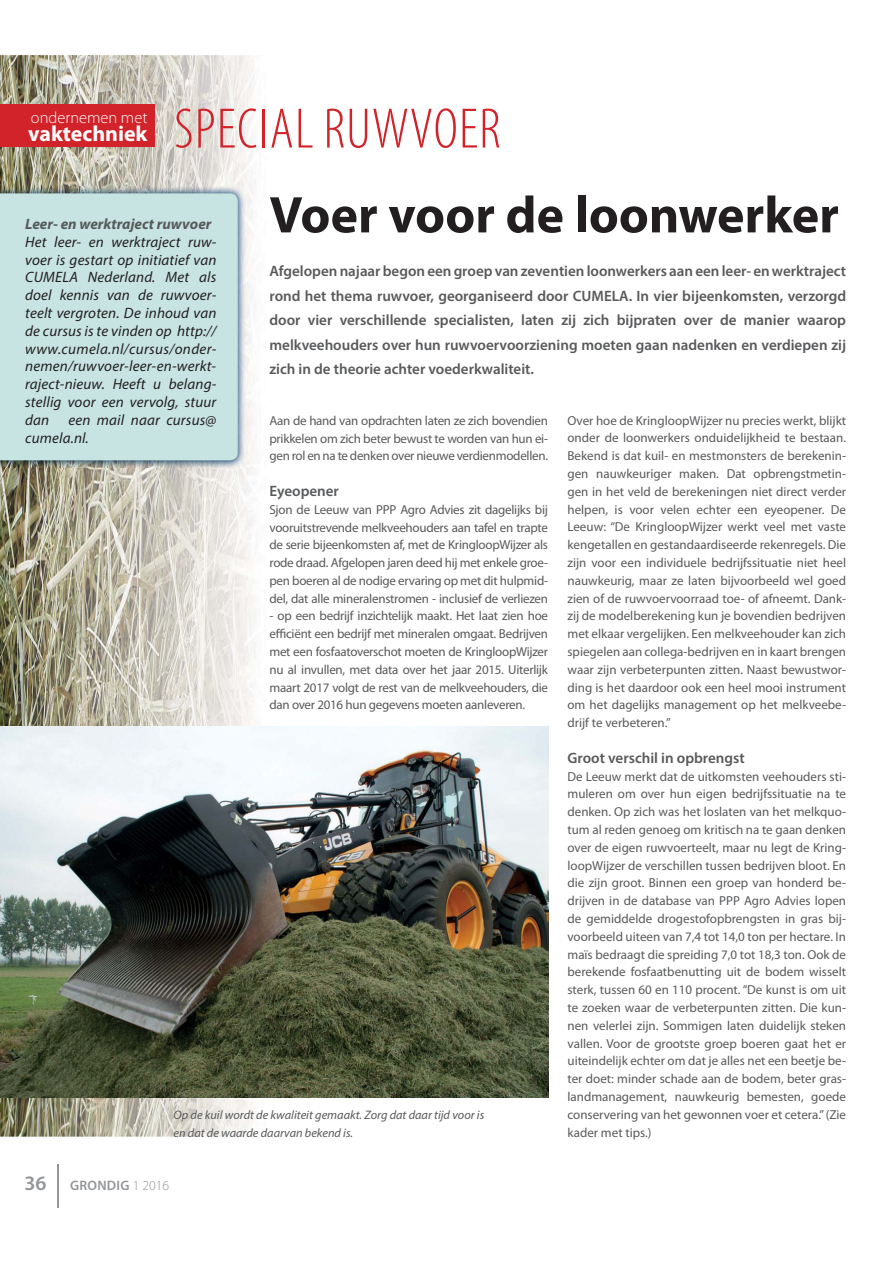
<style>
.page{position:relative;width:893px;height:1263px;background:#fff}
.page>*{position:absolute;margin:0;border:0;box-sizing:border-box;transform-origin:0 0}
.t1{font:300 condensed 57.45px "Myriad Pro";letter-spacing:.02em;color:#d2232a}
.t2{font:700 52.05px "Myriad Pro";color:#231f20}
.t3{font:700 21.9px "Myriad Pro";color:#fff}
.t4{font:300 16.5px "Myriad Pro";color:#fff}
.t5{font:600 15px/24.6px "Myriad Pro";color:#58595b;text-align:justify}
.t6{font:italic 15px/17.9px "Myriad Pro";letter-spacing:.01em;color:#231f20;text-align:justify}
.t7{font:italic 700 15px "Myriad Pro";color:#58595b}
.t8{font:600 13.65px "Myriad Pro";letter-spacing:.02em;color:#939598}
.t9{font:13.05px/17.9px "Myriad Pro";letter-spacing:-.02em;color:#58595b;text-align:justify}
.t10{font:italic 12.3px/17.9px "Myriad Pro";color:#58595b}
.s1{font-size:20.55px}
.s2{font-weight:300}
</style>
<div class="page">
<img style="left:0;top:55px;width:257px;height:1082px">
<hr style="left:58px;top:1164px;width:1px;height:44px;background:#939598">
<div style="left:0;top:104px;width:154px;height:43px;background:#d2232a"></div>
<img style="left:0;top:726px;width:548px;height:372px">
<img style="left:0;top:186px;width:245px;height:281px">
<div style="left:0;top:193px;width:238px;height:267px;background:#c7e4e3"></div>
<p class="t4" style="left:31px;top:108px;width:118px">ondernemen met</p>
<h3 class="t3" style="left:28px;top:120px;width:121px">vaktechniek</h3>
<h1 class="t1" style="left:174px;top:94px;width:328px">SPECIAL RUWVOER</h1>
<h2 class="t2" style="left:269px;top:184px;width:571px">Voer voor de loonwerker</h2>
<p class="t5" style="left:269px;top:260px;width:578px">Afgelopen najaar begon een groep van zeventien loonwerkers aan een leer- en werktraject rond het thema ruwvoer, georganiseerd door CUMELA. In vier bijeenkomsten, verzorgd door vier verschillende specialisten, laten zij zich bijpraten over de manier waarop melkveehouders over hun ruwvoervoorziening moeten gaan nadenken en verdiepen zij zich in de theorie achter voederkwaliteit.</p>
<p class="t7" style="left:25px;top:215px;width:188px">Leer- en werktraject ruwvoer</p>
<p class="t6" style="left:25px;top:234px;width:193px">Het leer- en werktraject ruw&shy;voer is gestart op initiatief van CUMELA Nederland. Met als doel kennis van de ruwvoer&shy;teelt vergroten. De inhoud van de cursus is te vinden op http:// www.cumela.nl/cursus/onder&shy;nemen/ruwvoer-leer-en-werkt&shy;raject-nieuw. Heeft u belang&shy;stellig voor een vervolg, stuur dan</p>
<p class="t6" style="left:25px;top:412px;width:193px;text-indent:43px">een mail naar cursus@ cumela.nl.</p>
<p class="t9" style="left:567px;top:412px;width:280px">Over hoe de KringloopWijzer nu precies werkt, blijkt onder de loonwerkers onduidelijkheid te bestaan.<br>Bekend is dat kuil- en mestmonsters de berekenin&shy;gen nauwkeuriger maken. Dat opbrengstmetin&shy;gen in het veld de berekeningen niet direct verder helpen, is voor velen echter een eyeopener. De Leeuw: “De KringloopWijzer werkt veel met vaste kengetallen en gestandaardiseerde rekenregels. Die zijn voor een individuele bedrijfssituatie niet heel nauwkeurig, maar ze laten bijvoorbeeld wel goed zien of de ruwvoervoorraad toe- of afneemt. Dank&shy;zij de modelberekening kun je bovendien bedrijven met elkaar vergelijken. Een melkveehouder kan zich spiegelen aan collega-bedrijven en in kaart brengen waar zijn verbeterpunten zitten. Naast bewustwor&shy;ding is het daardoor ook een heel mooi instrument om het dagelijks management op het melkveebe&shy;drijf te verbeteren.”</p>
<p class="t5" style="left:567px;top:747px;width:179px">Groot verschil in opbrengst</p>
<p class="t9" style="left:567px;top:768px;width:280px">De Leeuw merkt dat de uitkomsten veehouders sti&shy;muleren om over hun eigen bedrijfssituatie na te denken. Op zich was het loslaten van het melkquo&shy;tum al reden genoeg om kritisch na te gaan denken over de eigen ruwvoerteelt, maar nu legt de Kring&shy;loopWijzer de verschillen tussen bedrijven bloot. En die zijn groot. Binnen een groep van honderd be&shy;drijven in de database van PPP Agro Advies lopen de gemiddelde drogestofopbrengsten in gras bij&shy;voorbeeld uiteen van 7,4 tot 14,0 ton per hectare. In maïs bedraagt die spreiding 7,0 tot 18,3 ton. Ook de berekende fosfaatbenutting uit de bodem wisselt sterk, tussen 60 en 110 procent. “De kunst is om uit te zoeken waar de verbeterpunten zitten. Die kun&shy;nen velerlei zijn. Sommigen laten duidelijk steken vallen. Voor de grootste groep boeren gaat het er uiteindelijk echter om dat je alles net een beetje be&shy;ter doet: minder schade aan de bodem, beter gras&shy;landmanagement, nauwkeurig bemesten, goede conservering van het gewonnen voer et cetera.” (Zie kader met tips.)</p>
<p class="t9" style="left:269px;top:412px;width:280px">Aan de hand van opdrachten laten ze zich bovendien prikkelen om zich beter bewust te worden van hun ei&shy;gen rol en na te denken over nieuwe verdienmodellen.</p>
<p class="t5" style="left:269px;top:480px;width:71px">Eyeopener</p>
<p class="t9" style="left:269px;top:501px;width:280px">Sjon de Leeuw van PPP Agro Advies zit dagelijks bij vooruitstrevende melkveehouders aan tafel en trapte de serie bijeenkomsten af, met de KringloopWijzer als rode draad. Afgelopen jaren deed hij met enkele groe&shy;pen boeren al de nodige ervaring op met dit hulpmid&shy;del, dat alle mineralenstromen - inclusief de verliezen</p>
<p class="t9" style="left:269px;top:608px;width:280px">- op een bedrijf inzichtelijk maakt. Het laat zien hoe efficiënt een bedrijf met mineralen omgaat. Bedrijven met een fosfaatoverschot moeten de KringloopWijzer nu al invullen, met data over het jaar 2015. Uiterlijk maart 2017 volgt de rest van de melkveehouders, die dan over 2016 hun gegevens moeten aanleveren.</p>
<p class="t10" style="left:174px;top:1107px;width:312px">Op de kuil wordt de kwaliteit gemaakt. Zorg dat daar tijd voor is en dat de waarde daarvan bekend is.</p>
<p class="t8" style="left:25px;top:1180px;width:146px"><span class="s1">36</span> GRONDIG <span class="s2">1 2016</span></p>
</div>
